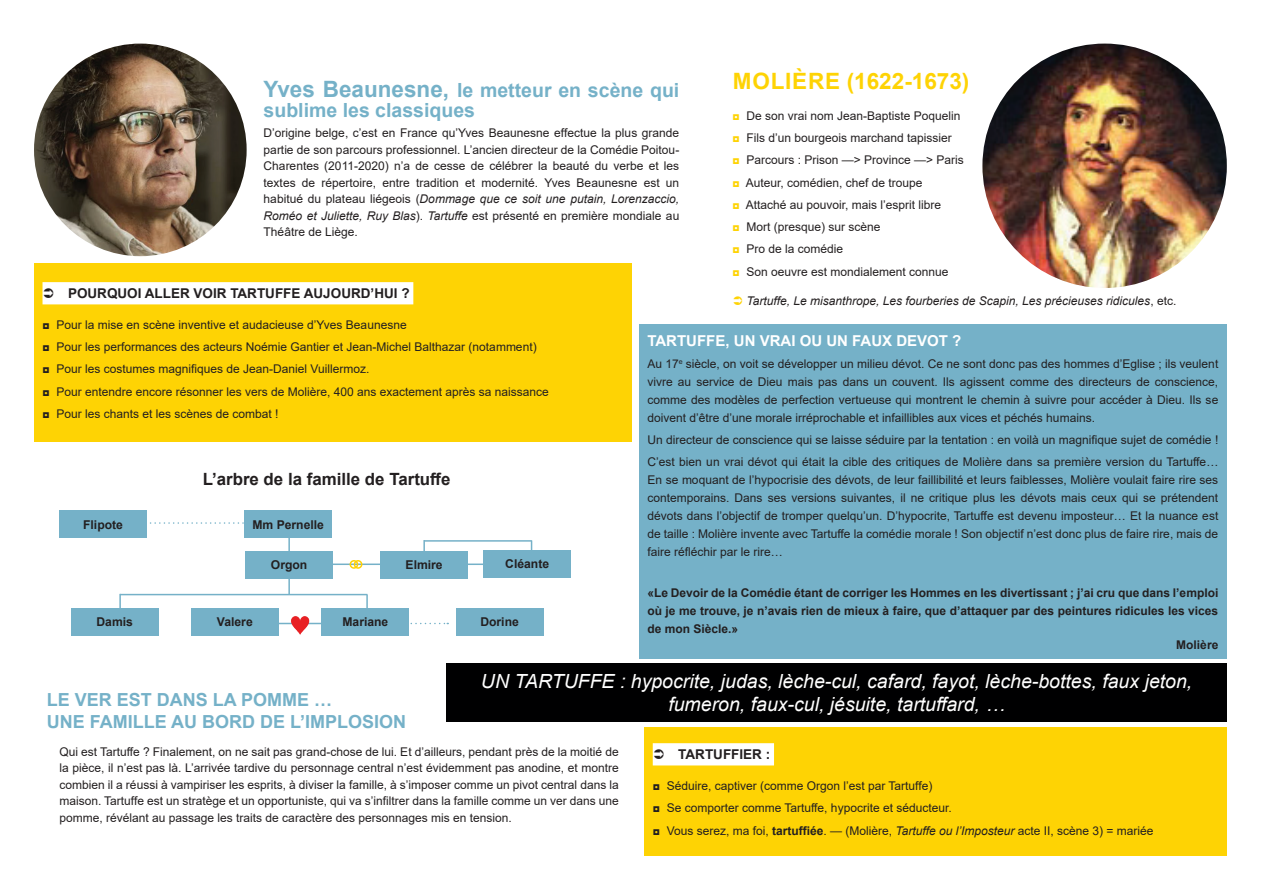
<style>
.page{position:relative;width:1263px;height:893px;background:#fff}
.page>*{position:absolute;margin:0;border:0;box-sizing:border-box;transform-origin:0 0}
.t1{font:700 22.5px "Arial";letter-spacing:.015em;color:#fed304}
.t2{font:italic 19.5px/22.5px "Arial";color:#fff;text-align:center}
.t3{font:700 19.5px/19.5px "Arial";color:#75b1c8}
.t4{font:700 18px/22.2px "Arial";color:#75b1c8}
.t5{font:700 16.8px "Arial";color:#231f20}
.t6{font:700 15px "Arial";color:#fff}
.t7{font:700 13.5px "Arial";color:#231f20}
.t8{font:700 12.15px "Arial";color:#231f20}
.t9{font:12px/22.2px "Arial";color:#231f20;text-align:justify}
.t10{font:700 12px/18px "Arial";color:#231f20;text-align:justify}
.t11{font:italic 12px "Arial";color:#231f20}
.s1{color:#fed304}
.s2{font-style:normal}
.s3{font-size:22.5px}
.s4{font-style:italic}
.s5{font-weight:700}
</style>
<div class="page">
<img style="left:34px;top:44px;width:213px;height:212px;border-radius:106px">
<img style="left:982px;top:44px;width:245px;height:244px;border-radius:122px">
<div style="left:446px;top:663px;width:781px;height:59px;background:#000001"></div>
<div style="left:639px;top:324px;width:588px;height:335px;background:#75b1c8"></div>
<div style="left:34px;top:264px;width:597px;height:178px;background:#fed304"></div>
<div style="left:43px;top:282px;width:370px;height:22px;background:#fff"></div>
<div style="left:644px;top:727px;width:583px;height:129px;background:#fed304"></div>
<div style="left:653px;top:743px;width:121px;height:22px;background:#fff"></div>
<div style="left:60px;top:511px;width:87px;height:27px;background:#75b1c8"></div>
<div style="left:245px;top:511px;width:87px;height:27px;background:#75b1c8"></div>
<div style="left:191px;top:608px;width:87px;height:28px;background:#75b1c8"></div>
<div style="left:71px;top:608px;width:87px;height:28px;background:#75b1c8"></div>
<div style="left:246px;top:551px;width:87px;height:28px;background:#75b1c8"></div>
<div style="left:381px;top:551px;width:87px;height:28px;background:#75b1c8"></div>
<div style="left:322px;top:608px;width:87px;height:28px;background:#75b1c8"></div>
<div style="left:456px;top:608px;width:87px;height:28px;background:#75b1c8"></div>
<div style="left:484px;top:550px;width:87px;height:28px;background:#75b1c8"></div>
<hr style="left:288px;top:536px;width:2px;height:23px;background:#75b1c8">
<hr style="left:460px;top:563px;width:31px;height:2px;background:#75b1c8">
<svg style="left:119px;top:594px;width:2px;height:14px"></svg>
<hr style="left:120px;top:594px;width:247px;height:1px;background:#75b1c8">
<hr style="left:288px;top:574px;width:2px;height:21px;background:#75b1c8">
<svg style="left:366px;top:595px;width:2px;height:13px"></svg>
<hr style="left:324px;top:563px;width:63px;height:2px;background:#75b1c8">
<hr style="left:260px;top:623px;width:63px;height:1px;background:#75b1c8">
<svg style="left:150px;top:522px;width:95px;height:2px"></svg>
<svg style="left:410px;top:623px;width:38px;height:1px"></svg>
<img style="left:287px;top:616px;width:26px;height:19px">
<div style="left:350px;top:560px;width:8px;height:9px;border:2px solid #fed105;border-radius:50%"></div>
<div style="left:354px;top:560px;width:8px;height:9px;border:2px solid #fed105;border-radius:50%"></div>
<svg style="left:423px;top:540px;width:2px;height:11px"></svg>
<hr style="left:424px;top:540px;width:108px;height:2px;background:#75b1c8">
<h1 class="t1" style="left:733px;top:65px;width:238px">MOLIÈRE (1622-1673)</h1>
<p class="t9" style="left:732px;top:105px;width:233px;text-align:left"><span class="s1">◘</span> De son vrai nom Jean-Baptiste Poquelin <span class="s1">◘</span> Fils d’un bourgeois marchand tapissier<br><span class="s1">◘</span> Parcours : Prison —&gt; Province —&gt; Paris <span class="s1">◘</span> Auteur, comédien, chef de troupe<br><span class="s1">◘</span> Attaché au pouvoir, mais l’esprit libre<br><span class="s1">◘</span> Mort (presque) sur scène<br><span class="s1">◘</span> Pro de la comédie<br><span class="s1">◘</span> Son oeuvre est mondialement connue</p>
<p class="t11" style="left:746px;top:293px;width:431px">Tartuffe, Le misanthrope, Les fourberies de Scapin, Les précieuses ridicules<span class="s2">, etc.</span></p>
<h2 class="t3" style="left:264px;top:81px;width:417px"><span class="s3">Yves Beaunesne,</span> le metteur en scène qui sublime les classiques</h2>
<p class="t9" style="left:264px;top:125px;width:417px;line-height:16.5px">D’origine belge, c’est en France qu’Yves Beaunesne effectue la plus grande partie de son parcours professionnel. L’ancien directeur de la Comédie Poitou-Charentes (2011-2020) n’a de cesse de célébrer la beauté du verbe et les textes de répertoire, entre tradition et modernité. Yves Beaunesne est un habitué du plateau liégeois (<span class="s4">Dommage que ce soit une putain, Lorenzaccio, Roméo et Juliette, Ruy Blas</span>). <span class="s4">Tartuffe</span> est présenté en première mondiale au Théâtre de Liège.</p>
<p class="t7" style="left:68px;top:283px;width:343px">POURQUOI ALLER VOIR TARTUFFE AUJOURD’HUI ?</p>
<p class="t9" style="left:43px;top:314px;width:508px;text-align:left">◘ Pour la mise en scène inventive et audacieuse d’Yves Beaunesne<br>◘ Pour les performances des acteurs Noémie Gantier et Jean-Michel Balthazar (notamment)<br>◘ Pour les costumes magnifiques de Jean-Daniel Vuillermoz.<br>◘ Pour entendre encore résonner les vers de Molière, 400 ans exactement après sa naissance ◘ Pour les chants et les scènes de combat !</p>
<p class="t6" style="left:647px;top:330px;width:315px">TARTUFFE, UN VRAI OU UN FAUX DEVOT ?</p>
<p class="t9" style="left:647px;top:354px;width:572px;line-height:18px">Au 17<sup>e</sup> siècle, on voit se développer un milieu dévot. Ce ne sont donc pas des hommes d’Eglise ; ils veulent vivre au service de Dieu mais pas dans un couvent. Ils agissent comme des directeurs de conscience, comme des modèles de perfection vertueuse qui montrent le chemin à suivre pour accéder à Dieu. Ils se doivent d’être d’une morale irréprochable et infaillibles aux vices et péchés humains.</p>
<p class="t9" style="left:647px;top:429px;width:572px">Un directeur de conscience qui se laisse séduire par la tentation : en voilà un magnifique sujet de comédie !<br>C’est bien un vrai dévot qui était la cible des critiques de Molière dans sa première version du Tartuffe…</p>
<p class="t9" style="left:647px;top:471px;width:572px;line-height:18px">En se moquant de l’hypocrisie des dévots, de leur faillibilité et leurs faiblesses, Molière voulait faire rire ses contemporains. Dans ses versions suivantes, il ne critique plus les dévots mais ceux qui se prétendent dévots dans l’objectif de tromper quelqu’un. D’hypocrite, Tartuffe est devenu imposteur… Et la nuance est de taille : Molière invente avec Tartuffe la comédie morale ! Son objectif n’est donc plus de faire rire, mais de faire réfléchir par le rire…</p>
<p class="t10" style="left:647px;top:583px;width:572px">«Le Devoir de la Comédie étant de corriger les Hommes en les divertissant ; j’ai cru que dans l’emploi où je me trouve, je n’avais rien de mieux à faire, que d’attaquer par des peintures ridicules les vices de mon Siècle.»</p>
<p class="t10" style="left:1176px;top:636px;width:44px">Molière</p>
<h3 class="t5" style="left:203px;top:467px;width:249px">L’arbre de la famille de Tartuffe</h3>
<p class="t8" style="left:83px;top:516px;width:41px">Flipote</p>
<p class="t8" style="left:252px;top:516px;width:73px">Mm Pernelle</p>
<p class="t8" style="left:505px;top:555px;width:45px">Cléante</p>
<p class="t8" style="left:271px;top:556px;width:38px">Orgon</p>
<p class="t8" style="left:406px;top:556px;width:39px">Elmire</p>
<p class="t8" style="left:97px;top:614px;width:38px">Damis</p>
<p class="t8" style="left:217px;top:614px;width:37px">Valere</p>
<p class="t8" style="left:342px;top:614px;width:47px">Mariane</p>
<p class="t8" style="left:480px;top:614px;width:40px">Dorine</p>
<h3 class="t4" style="left:47px;top:689px;width:361px">LE VER EST DANS LA POMME …<br>UNE FAMILLE AU BORD DE L’IMPLOSION</h3>
<h2 class="t2" style="left:481px;top:671px;width:713px">UN TARTUFFE : hypocrite, judas, lèche-cul, cafard, fayot, lèche-bottes, faux jeton, fumeron, faux-cul, jésuite, tartuffard, …</h2>
<p class="t9" style="left:60px;top:743px;width:561px;line-height:16.5px">Qui est Tartuffe ? Finalement, on ne sait pas grand-chose de lui. Et d’ailleurs, pendant près de la moitié de la pièce, il n’est pas là. L’arrivée tardive du personnage central n’est évidemment pas anodine, et montre combien il a réussi à vampiriser les esprits, à diviser la famille, à s’imposer comme un pivot central dans la maison. Tartuffe est un stratège et un opportuniste, qui va s’infiltrer dans la famille comme un ver dans une pomme, révélant au passage les traits de caractère des personnages mis en tension.</p>
<p class="t7" style="left:678px;top:744px;width:93px">TARTUFFIER :</p>
<p class="t9" style="left:653px;top:775px;width:502px;text-align:left">◘ Séduire, captiver (comme Orgon l’est par Tartuffe)<br>◘ Se comporter comme Tartuffe, hypocrite et séducteur.<br>◘ Vous serez, ma foi, <span class="s5">tartuffiée</span>. — (Molière, <span class="s4">Tartuffe ou l’Imposteur</span> acte II, scène 3) = mariée</p>
</div>
